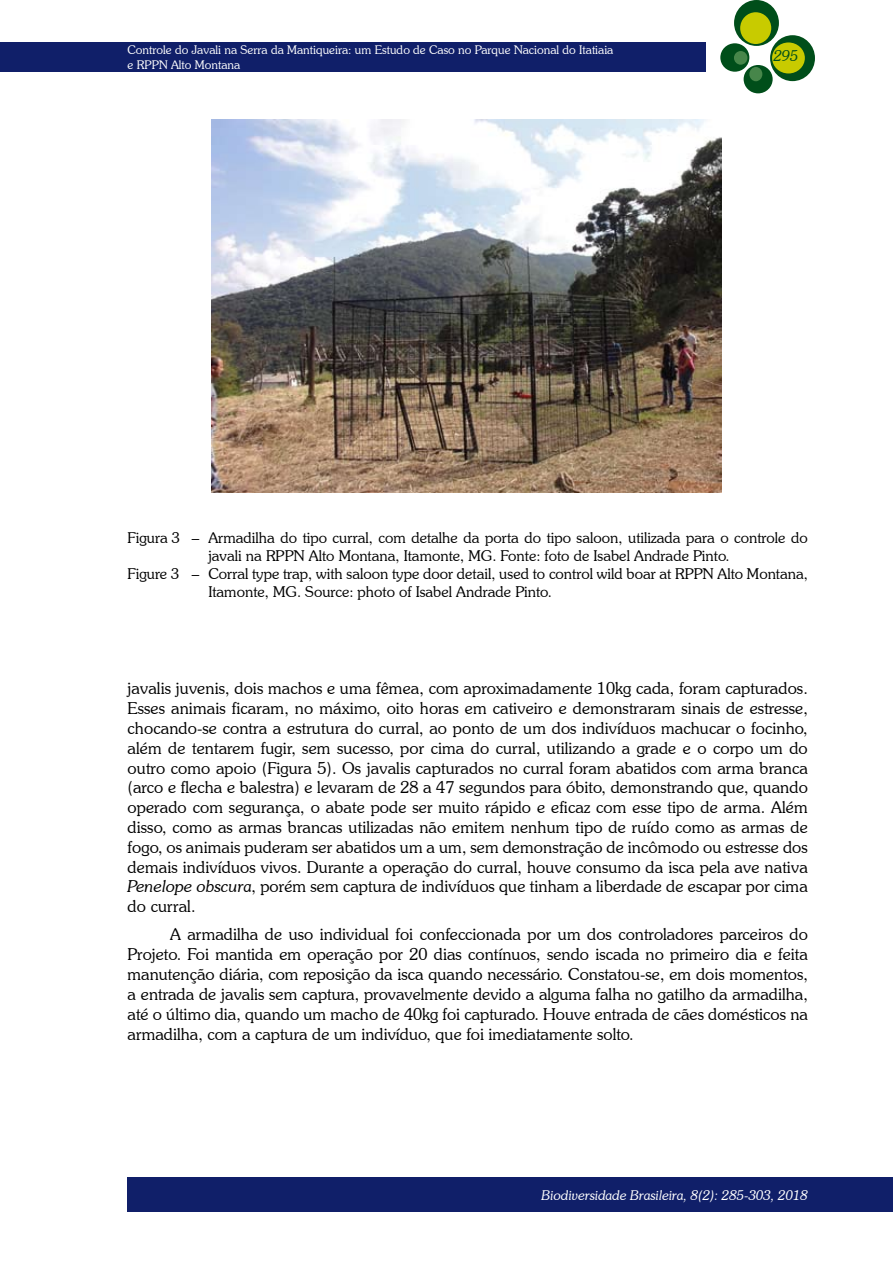
<style>
.page{position:relative;width:893px;height:1263px;background:#fff}
.page>*{position:absolute;margin:0;border:0;box-sizing:border-box;transform-origin:0 0}
.t1{font:300 16.5px/19.8px "Souvenir IT Cby BT";color:#000;text-align:justify}
.t2{font:300 15px "Souvenir IT Cby BT";color:#000}
.t3{font:italic 300 15px "Souvenir IT Cby BT";color:#004e1a}
.t4{font:italic 300 13.5px "Souvenir IT Cby BT";color:#fff}
.t5{font:300 12px/14.4px "Souvenir IT Cby BT";color:#fff}
.s1{font-style:italic}
</style>
<div class="page">
<div style="left:0;top:43px;width:705px;height:29px;background:#101f69"></div>
<div style="left:734px;top:0;width:45px;height:46px;background:#004e1a;border-radius:50%"></div>
<div style="left:770px;top:35px;width:45px;height:46px;background:#004e1a;border-radius:50%"></div>
<div style="left:720px;top:43px;width:29px;height:29px;background:#004e1a;border-radius:50%"></div>
<div style="left:744px;top:65px;width:29px;height:28px;background:#004e1a;border-radius:50%"></div>
<div style="left:740px;top:12px;width:31px;height:32px;background:#c8cb00;border-radius:50%"></div>
<div style="left:772px;top:42px;width:33px;height:31px;background:#c8cb00;border-radius:50%"></div>
<div style="left:734px;top:51px;width:13px;height:14px;background:#47864a;border-radius:50%"></div>
<div style="left:749px;top:67px;width:13px;height:14px;background:#47864a;border-radius:50%"></div>
<div style="left:128px;top:1178px;width:765px;height:34px;background:#101f69"></div>
<img style="left:211px;top:119px;width:510px;height:374px">
<p class="t5" style="left:128px;top:43px;width:487px">Controle do Javali na Serra da Mantiqueira: um Estudo de Caso no Parque Nacional do Itatiaia e RPPN Alto Montana</p>
<p class="t3" style="left:774px;top:46px;width:26px">295</p>
<p class="t2" style="left:128px;top:528px;width:682px">Figura 3 – Armadilha do tipo curral, com detalhe da porta do tipo saloon, utilizada para o controle do</p>
<p class="t2" style="left:208px;top:546px;width:523px">javali na RPPN Alto Montana, Itamonte, MG. Fonte: foto de Isabel Andrade Pinto.</p>
<p class="t2" style="left:128px;top:564px;width:682px">Figure 3 – Corral type trap, with saloon type door detail, used to control wild boar at RPPN Alto Montana,</p>
<p class="t2" style="left:208px;top:582px;width:345px">Itamonte, MG. Source: photo of Isabel Andrade Pinto.</p>
<p class="t1" style="left:128px;top:678px;width:682px">javalis juvenis, dois machos e uma fêmea, com aproximadamente 10kg cada, foram capturados.<br>Esses animais ficaram, no máximo, oito horas em cativeiro e demonstraram sinais de estresse, chocando-se contra a estrutura do curral, ao ponto de um dos indivíduos machucar o focinho, além de tentarem fugir, sem sucesso, por cima do curral, utilizando a grade e o corpo um do outro como apoio (Figura 5). Os javalis capturados no curral foram abatidos com arma branca (arco e flecha e balestra) e levaram de 28 a 47 segundos para óbito, demonstrando que, quando operado com segurança, o abate pode ser muito rápido e eficaz com esse tipo de arma. Além disso, como as armas brancas utilizadas não emitem nenhum tipo de ruído como as armas de fogo, os animais puderam ser abatidos um a um, sem demonstração de incômodo ou estresse dos demais indivíduos vivos. Durante a operação do curral, houve consumo da isca pela ave nativa <span class="s1">Penelope obscura</span>, porém sem captura de indivíduos que tinham a liberdade de escapar por cima do curral.</p>
<p class="t1" style="left:128px;top:924px;width:682px;text-indent:43px">A armadilha de uso individual foi confeccionada por um dos controladores parceiros do Projeto. Foi mantida em operação por 20 dias contínuos, sendo iscada no primeiro dia e feita manutenção diária, com reposição da isca quando necessário. Constatou-se, em dois momentos, a entrada de javalis sem captura, provavelmente devido a alguma falha no gatilho da armadilha, até o último dia, quando um macho de 40kg foi capturado. Houve entrada de cães domésticos na armadilha, com a captura de um indivíduo, que foi imediatamente solto.</p>
<p class="t4" style="left:541px;top:1187px;width:268px">Biodiversidade Brasileira, 8(2): 285-303, 2018</p>
</div>
